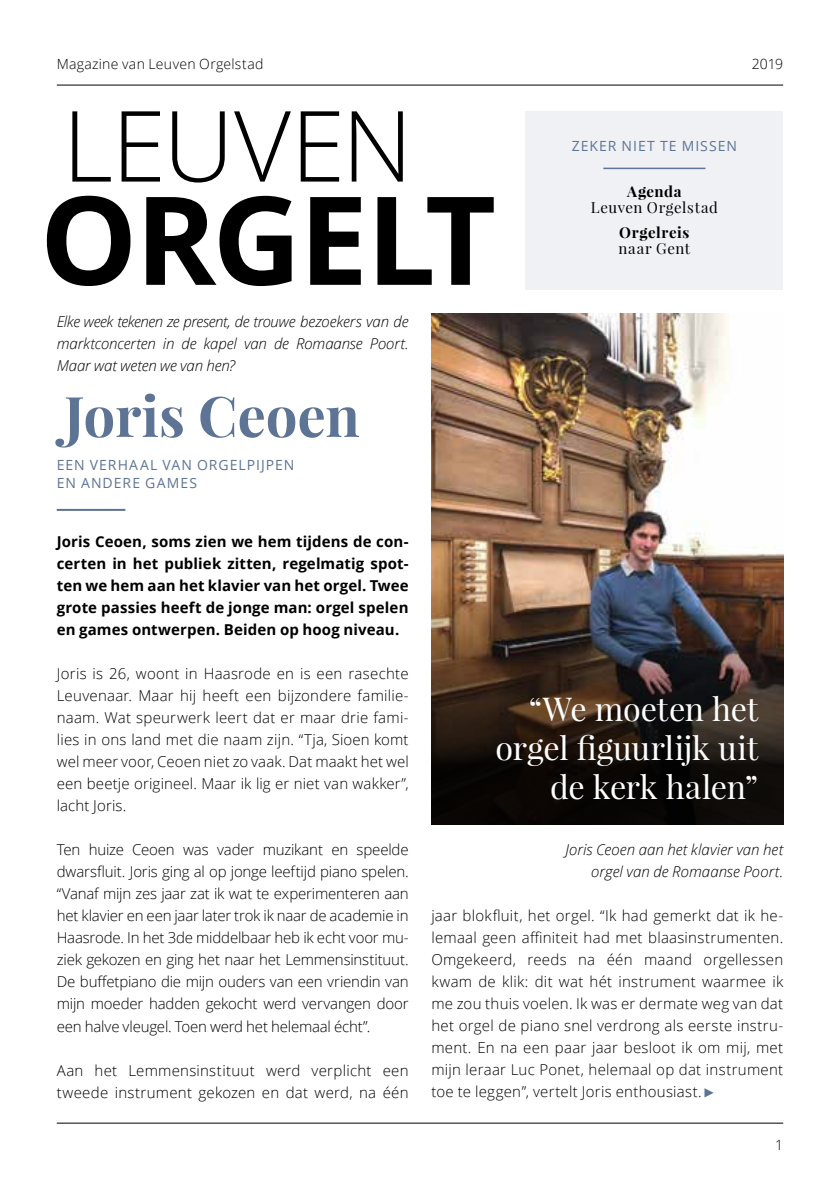
<style>
.page{position:relative;width:840px;height:1191px;background:#fff}
.page>*{position:absolute;margin:0;border:0;box-sizing:border-box;transform-origin:0 0}
.t1{font:700 122.8px "Open Sans";letter-spacing:-.02em;color:#000}
.t2{font:300 98.4px "Open Sans";letter-spacing:-.015em;color:#000}
.t3{font:700 56px "Playfair Display";color:#5e7495}
.t4{font:32.2px/38.8px "Playfair Display";letter-spacing:-.01em;color:#fff;text-align:right}
.t5{font:300 15px/22px "Open Sans";letter-spacing:.015em;color:#000;text-align:justify}
.t6{font:700 15px/22px "Open Sans";letter-spacing:.01em;color:#000;text-align:justify}
.t7{font:italic 300 15px/22px "Open Sans";color:#000;text-align:justify}
.t8{font:15px "Playfair Display";letter-spacing:.04em;color:#000}
.t9{font:700 15px "Playfair Display";letter-spacing:.04em;color:#000}
.t10{font:14px/18px "Open Sans";letter-spacing:.07em;color:#5e7495}
.t11{font:300 14px "Open Sans";letter-spacing:.02em;color:#000}
</style>
<div class="page">
<hr style="left:57px;top:85px;width:725px;height:1px;background:#000">
<hr style="left:57px;top:1122px;width:725px;height:1px;background:#000">
<img style="left:431px;top:314px;width:351px;height:278px">
<hr style="left:57px;top:509px;width:68px;height:2px;background:#5e7495">
<svg style="left:431px;top:592px;width:351px;height:232px;background:#2f241f"></svg>
<div style="left:525px;top:111px;width:257px;height:178px;background:#eff1f4"></div>
<hr style="left:603px;top:168px;width:102px;height:1px;background:#5e7495">
<svg style="left:704px;top:1088px;width:9px;height:9px"></svg>
<p class="t11" style="left:57px;top:54px;width:208px">Magazine van Leuven Orgelstad</p>
<p class="t11" style="left:751px;top:54px;width:33px">2019</p>
<h2 class="t2" style="left:62px;top:76px;width:351px">LEUVEN</h2>
<h1 class="t1" style="left:40px;top:153px;width:457px">ORGELT</h1>
<p class="t7" style="left:57px;top:310px;width:353px">Elke week tekenen ze present, de trouwe bezoekers van de marktconcerten in de kapel van de Romaanse Poort.<br>Maar wat weten we van hen?</p>
<h3 class="t3" style="left:64px;top:376px;width:297px">Joris Ceoen</h3>
<p class="t10" style="left:57px;top:455px;width:239px">EEN VERHAAL VAN ORGELPIJPEN<br>EN ANDERE GAMES</p>
<p class="t10" style="left:571px;top:136px;width:167px">ZEKER NIET TE MISSEN</p>
<p class="t9" style="left:626px;top:181px;width:56px">Agenda</p>
<p class="t8" style="left:590px;top:197px;width:128px">Leuven Orgelstad</p>
<p class="t9" style="left:619px;top:222px;width:72px">Orgelreis</p>
<p class="t8" style="left:618px;top:238px;width:73px">naar Gent</p>
<p class="t6" style="left:57px;top:530px;width:353px">Joris Ceoen, soms zien we hem tijdens de con&shy;certen in het publiek zitten, regelmatig spot&shy;ten we hem aan het klavier van het orgel. Twee grote passies heeft de jonge man: orgel spelen en games ontwerpen. Beiden op hoog niveau.</p>
<p class="t5" style="left:57px;top:662px;width:353px">Joris is 26, woont in Haasrode en is een rasechte Leuvenaar. Maar hij heeft een bijzondere familie&shy;naam. Wat speurwerk leert dat er maar drie fami&shy;lies in ons land met die naam zijn. “Tja, Sioen komt wel meer voor, Ceoen niet zo vaak. Dat maakt het wel een beetje origineel. Maar ik lig er niet van wakker”, lacht Joris.</p>
<p class="t5" style="left:57px;top:838px;width:353px">Ten huize Ceoen was vader muzikant en speelde dwarsfluit. Joris ging al op jonge leeftijd piano spelen. “Vanaf mijn zes jaar zat ik wat te experimenteren aan het klavier en een jaar later trok ik naar de academie in Haasrode. In het 3de middelbaar heb ik echt voor mu&shy;ziek gekozen en ging het naar het Lemmensinstituut.<br>De buffetpiano die mijn ouders van een vriendin van mijn moeder hadden gekocht werd vervangen door een halve vleugel. Toen werd het helemaal écht”.</p>
<p class="t5" style="left:57px;top:1058px;width:353px">Aan het Lemmensinstituut werd verplicht een tweede instrument gekozen en dat werd, na één</p>
<h3 class="t4" style="left:495px;top:688px;width:264px">“We moeten het orgel figuurlijk uit de kerk halen”</h3>
<p class="t7" style="left:565px;top:838px;width:219px;text-align:right">Joris Ceoen aan het klavier van het orgel van de Romaanse Poort.</p>
<p class="t5" style="left:431px;top:904px;width:353px">jaar blokfluit, het orgel. “Ik had gemerkt dat ik he&shy;lemaal geen affiniteit had met blaasinstrumenten.<br>Omgekeerd, reeds na één maand orgellessen kwam de klik: dit wat hét instrument waarmee ik me zou thuis voelen. Ik was er dermate weg van dat het orgel de piano snel verdrong als eerste instru&shy;ment. En na een paar jaar besloot ik om mij, met mijn leraar Luc Ponet, helemaal op dat instrument toe te leggen”, vertelt Joris enthousiast.</p>
<p class="t11" style="left:774px;top:1134px;width:9px">1</p>
</div>
